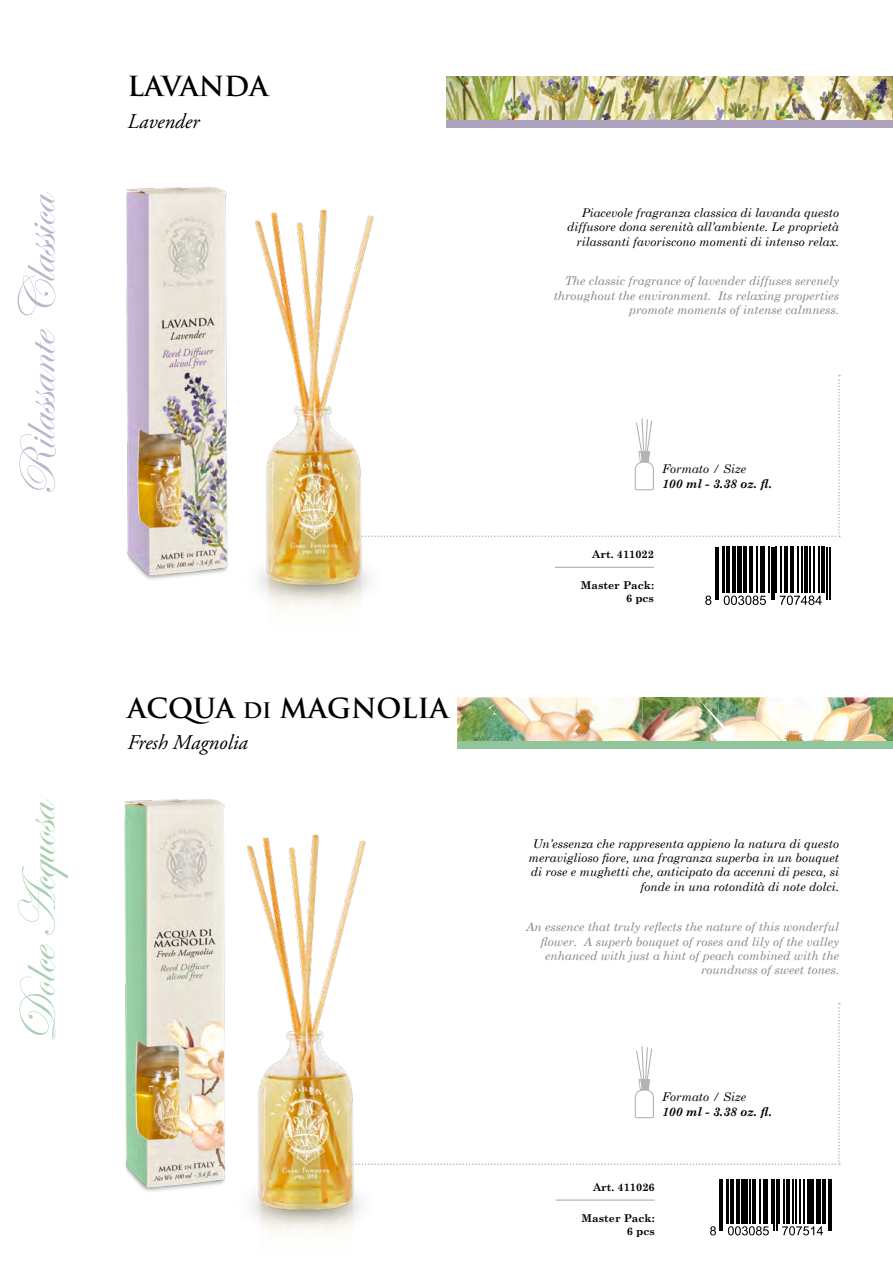
<style>
.page{position:relative;width:893px;height:1263px;background:#fff}
.page>*{position:absolute;margin:0;border:0;box-sizing:border-box;transform-origin:0 0}
.t1{font:52.5px "Edwardian Script ITC";color:#ada3bf}
.t2{font:52.5px "Edwardian Script ITC";color:#91c69c}
.t3{font:700 27px "Trajan Pro";color:#000}
.t4{font:italic 21px "Adobe Garamond Pro";color:#000}
.t5{font:italic 12px/14.4px "Century Schoolbook";color:#000;text-align:right}
.t6{font:italic 12px/14.4px "Century Schoolbook";color:#878787;text-align:right}
.t7{font:italic 700 12px "Century Schoolbook";color:#000}
.t8{font:700 10.8px/13.2px "Century Schoolbook";color:#000;text-align:right}
.s1{font-size:21px}
</style>
<div class="page">
<img style="left:600px;top:697px;width:97px;height:44px">
<img style="left:494px;top:697px;width:106px;height:44px">
<img style="left:697px;top:697px;width:196px;height:44px">
<img style="left:752px;top:697px;width:77px;height:16px">
<svg style="left:719px;top:723px;width:4px;height:9px"></svg>
<img style="left:457px;top:708px;width:37px;height:33px">
<img style="left:457px;top:697px;width:32px;height:29px">
<svg style="left:490px;top:697px;width:17px;height:15px"></svg>
<img style="left:480px;top:697px;width:23px;height:10px">
<svg style="left:399px;top:375px;width:441px;height:162px"></svg>
<svg style="left:391px;top:1003px;width:449px;height:162px"></svg>
<img style="left:126px;top:187px;width:102px;height:393px">
<img style="left:124px;top:799px;width:101px;height:393px">
<img style="left:446px;top:76px;width:447px;height:44px">
<div style="left:446px;top:120px;width:447px;height:8px;background:#ada3bf"></div>
<div style="left:457px;top:741px;width:436px;height:8px;background:#91c69c"></div>
<img style="left:254px;top:209px;width:144px;height:398px">
<img style="left:223px;top:811px;width:168px;height:422px">
<hr style="left:555px;top:567px;width:99px;height:1px;background:#000">
<hr style="left:556px;top:1199px;width:99px;height:2px;background:#000">
<svg style="left:711px;top:547px;width:120px;height:57px"></svg>
<hr style="left:715px;top:547px;width:1px;height:53px;background:#000">
<hr style="left:717px;top:547px;width:2px;height:53px;background:#000">
<hr style="left:722px;top:547px;width:3px;height:46px;background:#000">
<hr style="left:726px;top:547px;width:1px;height:46px;background:#000">
<hr style="left:728px;top:547px;width:2px;height:46px;background:#000">
<hr style="left:732px;top:547px;width:4px;height:46px;background:#000">
<div style="left:737px;top:547px;width:5px;height:46px;background:#000"></div>
<hr style="left:743px;top:547px;width:1px;height:46px;background:#000">
<hr style="left:745px;top:547px;width:2px;height:46px;background:#000">
<hr style="left:749px;top:547px;width:4px;height:46px;background:#000">
<hr style="left:756px;top:547px;width:2px;height:46px;background:#000">
<hr style="left:760px;top:547px;width:1px;height:46px;background:#000">
<hr style="left:762px;top:547px;width:3px;height:46px;background:#000">
<hr style="left:768px;top:547px;width:2px;height:46px;background:#000">
<hr style="left:771px;top:547px;width:1px;height:53px;background:#000">
<hr style="left:773px;top:547px;width:2px;height:53px;background:#000">
<hr style="left:776px;top:547px;width:1px;height:46px;background:#000">
<hr style="left:781px;top:547px;width:1px;height:46px;background:#000">
<hr style="left:784px;top:547px;width:4px;height:46px;background:#000">
<hr style="left:790px;top:547px;width:2px;height:46px;background:#000">
<hr style="left:793px;top:547px;width:1px;height:46px;background:#000">
<hr style="left:798px;top:547px;width:1px;height:46px;background:#000">
<hr style="left:801px;top:547px;width:1px;height:46px;background:#000">
<hr style="left:804px;top:547px;width:3px;height:46px;background:#000">
<hr style="left:810px;top:547px;width:1px;height:46px;background:#000">
<hr style="left:813px;top:547px;width:2px;height:46px;background:#000">
<hr style="left:818px;top:547px;width:1px;height:46px;background:#000">
<hr style="left:821px;top:547px;width:3px;height:46px;background:#000">
<hr style="left:827px;top:547px;width:1px;height:53px;background:#000">
<hr style="left:829px;top:547px;width:1px;height:53px;background:#000">
<svg style="left:705px;top:595px;width:6px;height:10px"></svg>
<svg style="left:724px;top:595px;width:42px;height:10px"></svg>
<svg style="left:780px;top:595px;width:42px;height:10px"></svg>
<svg style="left:711px;top:1179px;width:121px;height:57px"></svg>
<hr style="left:719px;top:1179px;width:2px;height:51px;background:#000">
<hr style="left:722px;top:1179px;width:1px;height:51px;background:#000">
<hr style="left:727px;top:1179px;width:2px;height:45px;background:#000">
<hr style="left:730px;top:1179px;width:1px;height:45px;background:#000">
<hr style="left:732px;top:1179px;width:2px;height:45px;background:#000">
<hr style="left:736px;top:1179px;width:4px;height:45px;background:#000">
<hr style="left:741px;top:1179px;width:4px;height:45px;background:#000">
<hr style="left:747px;top:1179px;width:1px;height:45px;background:#000">
<hr style="left:749px;top:1179px;width:1px;height:45px;background:#000">
<hr style="left:752px;top:1179px;width:4px;height:45px;background:#000">
<hr style="left:760px;top:1179px;width:1px;height:45px;background:#000">
<hr style="left:763px;top:1179px;width:1px;height:45px;background:#000">
<hr style="left:765px;top:1179px;width:3px;height:45px;background:#000">
<hr style="left:771px;top:1179px;width:1px;height:45px;background:#000">
<hr style="left:774px;top:1179px;width:1px;height:51px;background:#000">
<hr style="left:776px;top:1179px;width:1px;height:51px;background:#000">
<hr style="left:778px;top:1179px;width:1px;height:45px;background:#000">
<hr style="left:783px;top:1179px;width:1px;height:45px;background:#000">
<hr style="left:787px;top:1179px;width:3px;height:45px;background:#000">
<hr style="left:793px;top:1179px;width:1px;height:45px;background:#000">
<hr style="left:795px;top:1179px;width:1px;height:45px;background:#000">
<hr style="left:800px;top:1179px;width:1px;height:45px;background:#000">
<hr style="left:803px;top:1179px;width:1px;height:45px;background:#000">
<hr style="left:807px;top:1179px;width:3px;height:45px;background:#000">
<hr style="left:811px;top:1179px;width:3px;height:45px;background:#000">
<hr style="left:816px;top:1179px;width:3px;height:45px;background:#000">
<hr style="left:820px;top:1179px;width:1px;height:45px;background:#000">
<hr style="left:822px;top:1179px;width:4px;height:45px;background:#000">
<hr style="left:828px;top:1179px;width:1px;height:51px;background:#000">
<hr style="left:830px;top:1179px;width:1px;height:51px;background:#000">
<svg style="left:710px;top:1226px;width:6px;height:9px"></svg>
<svg style="left:728px;top:1226px;width:41px;height:9px"></svg>
<svg style="left:782px;top:1226px;width:41px;height:9px"></svg>
<h1 class="t1" style="left:9px;top:498px;width:308px;rotate:-90deg">Rilassante Classica</h1>
<h2 class="t3" style="left:128px;top:70px;width:142px">LAVANDA</h2>
<h3 class="t4" style="left:128px;top:108px;width:73px">Lavender</h3>
<h1 class="t2" style="left:9px;top:1042px;width:245px;rotate:-90deg">Dolce Acquosa</h1>
<h2 class="t3" style="left:128px;top:691px;width:323px">ACQUA <span class="s1">DI</span> MAGNOLIA</h2>
<h3 class="t4" style="left:128px;top:730px;width:122px">Fresh Magnolia</h3>
<p class="t5" style="left:567px;top:205px;width:273px">Piacevole fragranza classica di lavanda questo diffusore dona serenità all’ambiente. Le proprietà rilassanti favoriscono momenti di intenso relax.</p>
<p class="t6" style="left:554px;top:274px;width:287px">The classic fragrance of lavender diffuses serenely throughout the environment. Its relaxing properties promote moments of intense calmness.</p>
<p class="t5" style="left:662px;top:462px;width:85px">Formato / Size</p>
<p class="t7" style="left:662px;top:476px;width:112px">100 ml - 3.38 oz. fl.</p>
<p class="t8" style="left:592px;top:548px;width:63px">Art. 411022</p>
<p class="t8" style="left:581px;top:579px;width:75px">Master Pack:<br>6 pcs</p>
<p class="t5" style="left:529px;top:836px;width:312px">Un’essenza che rappresenta appieno la natura di questo meraviglioso fiore, una fragranza superba in un bouquet di rose e mughetti che, anticipato da accenni di pesca, si fonde in una rotondità di note dolci.</p>
<p class="t6" style="left:526px;top:919px;width:315px">An essence that truly reflects the nature of this wonderful flower. A superb bouquet of roses and lily of the valley enhanced with just a hint of peach combined with the roundness of sweet tones.</p>
<p class="t5" style="left:662px;top:1090px;width:85px">Formato / Size</p>
<p class="t7" style="left:662px;top:1104px;width:112px">100 ml - 3.38 oz. fl.</p>
<p class="t8" style="left:593px;top:1180px;width:63px">Art. 411026</p>
<p class="t8" style="left:582px;top:1211px;width:75px">Master Pack:<br>6 pcs</p>
</div>
